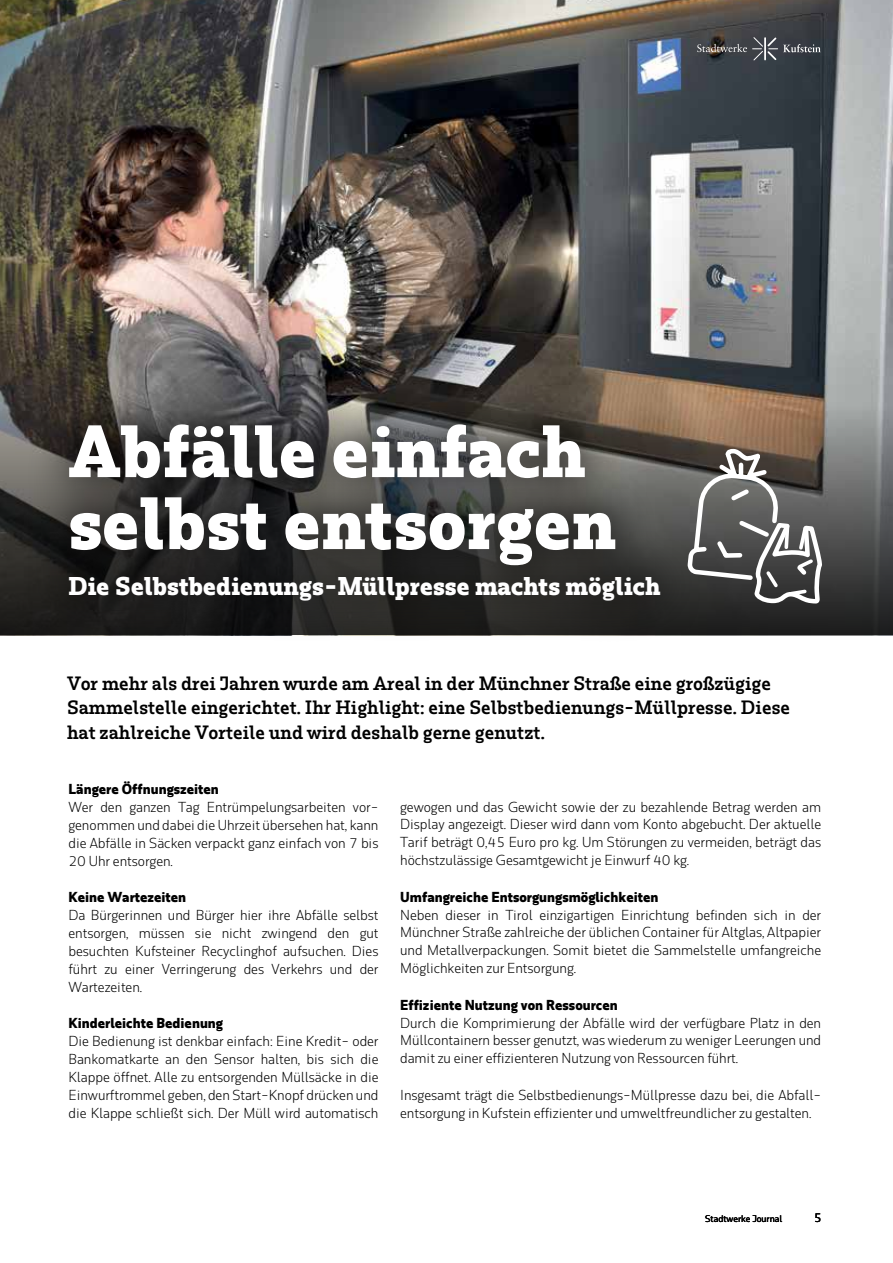
<style>
.page{position:relative;width:893px;height:1263px;background:#fff}
.page>*{position:absolute;margin:0;border:0;box-sizing:border-box;transform-origin:0 0}
.t1{font:700 69px/72px "Rum Serif";color:#fff}
.t2{font:700 24px "Rum Serif";color:#fff}
.t3{font:600 18px/24.6px "Rum Serif";color:#000}
.t4{font:300 13.5px/18px "Rum Sans";color:#000;text-align:justify}
.t5{font:700 13.5px "Rum Sans";color:#000}
.t6{font:500 12px "Rum Sans";color:#000}
.t7{font:500 9px "Rum Sans";color:#000}
</style>
<div class="page">
<img style="left:0;top:0;width:893px;height:405px">
<svg style="left:0;top:405px;width:893px;height:230px"></svg>
<svg style="left:697px;top:36px;width:124px;height:26px"></svg>
<hr style="left:764px;top:38px;width:2px;height:22px;background:#fff">
<div style="left:24px;top:379px;width:680px;height:265px;background:#000;opacity:.75"></div>
<svg style="left:685px;top:447px;width:142px;height:160px"></svg>
<svg style="left:0;top:0;width:1px;height:347px"></svg>
<h1 class="t1" style="left:68px;top:415px;width:549px">Abfälle einfach selbst entsorgen</h1>
<h2 class="t2" style="left:68px;top:571px;width:593px">Die Selbstbedienungs-Müllpresse machts möglich</h2>
<h3 class="t3" style="left:67px;top:671px;width:725px">Vor mehr als drei Jahren wurde am Areal in der Münchner Straße eine großzügige<br>Sammelstelle eingerichtet. Ihr Highlight: eine Selbstbedienungs-Müllpresse. Diese hat zahlreiche Vorteile und wird deshalb gerne genutzt.</h3>
<p class="t5" style="left:68px;top:780px;width:152px">Längere Öffnungszeiten</p>
<p class="t4" style="left:68px;top:797px;width:311px">Wer den ganzen Tag Entrümpelungsarbeiten vor&shy;genommen und dabei die Uhrzeit übersehen hat, kann die Abfälle in Säcken verpackt ganz einfach von 7 bis 20 Uhr entsorgen.</p>
<p class="t5" style="left:68px;top:888px;width:119px">Keine Wartezeiten</p>
<p class="t4" style="left:68px;top:905px;width:311px">Da Bürgerinnen und Bürger hier ihre Abfälle selbst entsorgen, müssen sie nicht zwingend den gut besuchten Kufsteiner Recyclinghof aufsuchen. Dies führt zu einer Verringerung des Verkehrs und der Wartezeiten.</p>
<p class="t5" style="left:68px;top:1014px;width:156px">Kinderleichte Bedienung</p>
<p class="t4" style="left:68px;top:1031px;width:311px">Die Bedienung ist denkbar einfach: Eine Kredit- oder Bankomatkarte an den Sensor halten, bis sich die Klappe öffnet. Alle zu entsorgenden Müllsäcke in die Einwurftrommel geben, den Start-Knopf drücken und die Klappe schließt sich. Der Müll wird automatisch</p>
<p class="t4" style="left:400px;top:797px;width:422px">gewogen und das Gewicht sowie der zu bezahlende Betrag werden am Display angezeigt. Dieser wird dann vom Konto abgebucht. Der aktuelle Tarif beträgt 0,45 Euro pro kg. Um Störungen zu vermeiden, beträgt das höchstzulässige Gesamtgewicht je Einwurf 40 kg.</p>
<p class="t5" style="left:400px;top:888px;width:260px">Umfangreiche Entsorgungsmöglichkeiten</p>
<p class="t4" style="left:400px;top:905px;width:422px">Neben dieser in Tirol einzigartigen Einrichtung befinden sich in der Münchner Straße zahlreiche der üblichen Container für Altglas, Altpapier und Metallverpackungen. Somit bietet die Sammelstelle umfangreiche Möglichkeiten zur Entsorgung.</p>
<p class="t5" style="left:400px;top:996px;width:219px">Effiziente Nutzung von Ressourcen</p>
<p class="t4" style="left:400px;top:1013px;width:422px">Durch die Komprimierung der Abfälle wird der verfügbare Platz in den Müllcontainern besser genutzt, was wiederum zu weniger Leerungen und damit zu einer effizienteren Nutzung von Ressourcen führt.</p>
<p class="t4" style="left:400px;top:1085px;width:422px">Insgesamt trägt die Selbstbedienungs-Müllpresse dazu bei, die Abfall&shy;entsorgung in Kufstein effizienter und umweltfreundlicher zu gestalten.</p>
<p class="t6" style="left:805px;top:1210px;width:17px">51</p>
<p class="t7" style="left:705px;top:1214px;width:79px">Stadtwerke Journal</p>
<p class="t6" style="left:815px;top:1211px;width:8px">5</p>
</div>
